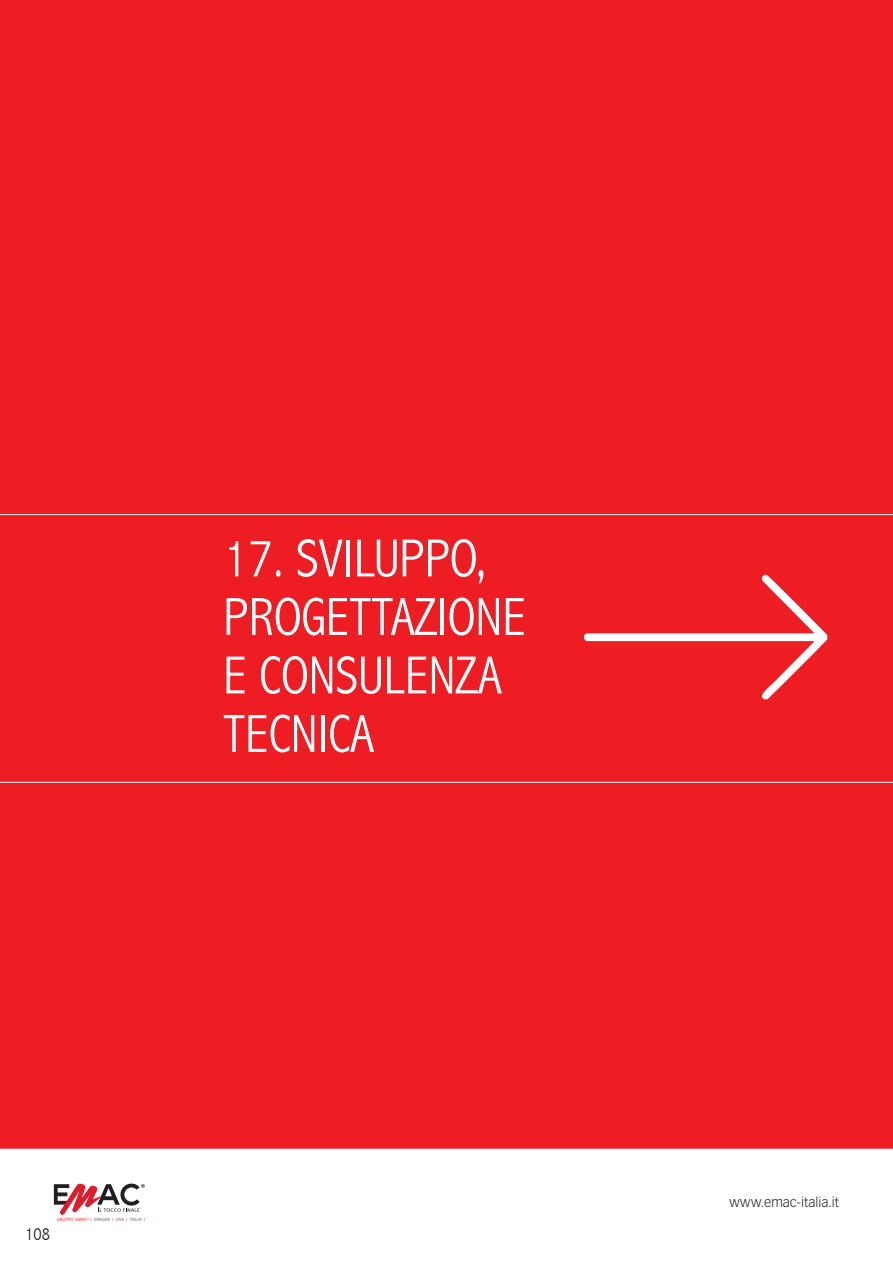
<style>
.page{position:relative;width:893px;height:1263px;background:#fff}
.page>*{position:absolute;margin:0;border:0;box-sizing:border-box;transform-origin:0 0}
.t1{font:300 condensed 54px/58.5px "Abadi";color:#fff}
.t2{font:300 condensed 18px "Abadi";color:#231f20}
.t3{font:300 13.5px "Vectora LT Std";color:#231f20}
.t4{font:4.65px "Meta Pro";color:rgb(35 31 32/.7)}
.s1{color:#e11e26}
</style>
<div class="page">
<svg style="left:54px;top:1183px;width:91px;height:32px"></svg>
<div style="left:0;top:0;width:893px;height:1149px;background:#ee1d23"></div>
<svg style="left:584px;top:575px;width:243px;height:124px;background:#ef3439"></svg>
<hr style="left:0;top:514px;width:893px;height:1px;background:#fff">
<hr style="left:0;top:782px;width:893px;height:1px;background:#fff">
<p class="t1" style="left:223px;top:529px;width:304px">17. SVILUPPO,<br>PROGETTAZIONE<br>E CONSULENZA<br>TECNICA</p>
<p class="t2" style="left:25px;top:1224px;width:26px">108</p>
<p class="t4" style="left:57px;top:1217px;width:90px"><span class="s1">GRUPPO EMAC</span><sup>®</sup> <span class="s1">I</span> SPAGNA <span class="s1">I</span> USA <span class="s1">I</span> ITALIA <span class="s1">I</span></p>
<p class="t3" style="left:729px;top:1195px;width:111px">www.emac-italia.it</p>
</div>
